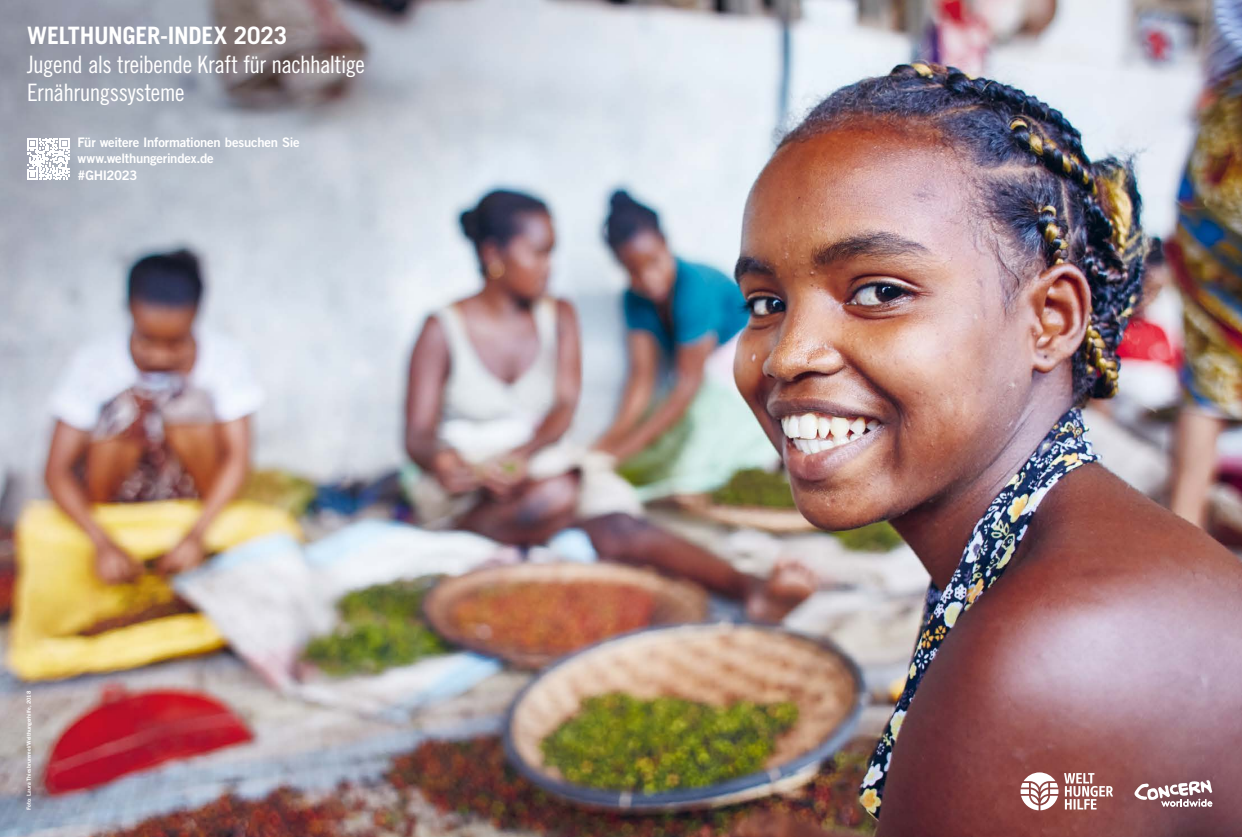
<style>
.page{position:relative;width:1242px;height:837px;background:#fff}
.page>*{position:absolute;margin:0;border:0;box-sizing:border-box;transform-origin:0 0}
.t1{font:24px/28.5px "Trade Gothic LT Std Cn 18";letter-spacing:-.02em;color:#fff}
.t2{font:700 24px "Trade Gothic LT Std";letter-spacing:-.01em;color:#fff}
.t3{font:13.12px/16.3px "Trade Gothic LT Std Bd 2";letter-spacing:-.02em;color:#fff}
.t4{font:5.47px "Trade Gothic LT Std Bd 2";color:#fff}
</style>
<div class="page">
<img style="left:0;top:0;width:1242px;height:837px">
<svg style="left:1021px;top:772px;width:92px;height:38px"></svg>
<div style="left:1119px;top:764px;width:109px;height:60px;background:#000;opacity:.2"></div>
<svg style="left:1135px;top:780px;width:79px;height:27px"></svg>
<svg style="left:28px;top:138px;width:41px;height:42px"></svg>
<h1 class="t2" style="left:27px;top:21px;width:262px">WELTHUNGER-INDEX 2023</h1>
<h1 class="t1" style="left:27px;top:50px;width:339px">Jugend als treibende Kraft für nachhaltige<br>Ernährungssysteme</h1>
<p class="t3" style="left:78px;top:134px;width:224px">Für weitere Informationen besuchen Sie www.welthungerindex.de<br>#GHI2023</p>
<p class="t4" style="left:26px;top:810px;width:120px;rotate:-90deg">Foto: Laura Thiesbrummel/Welthungerhilfe, 2018</p>
</div>
